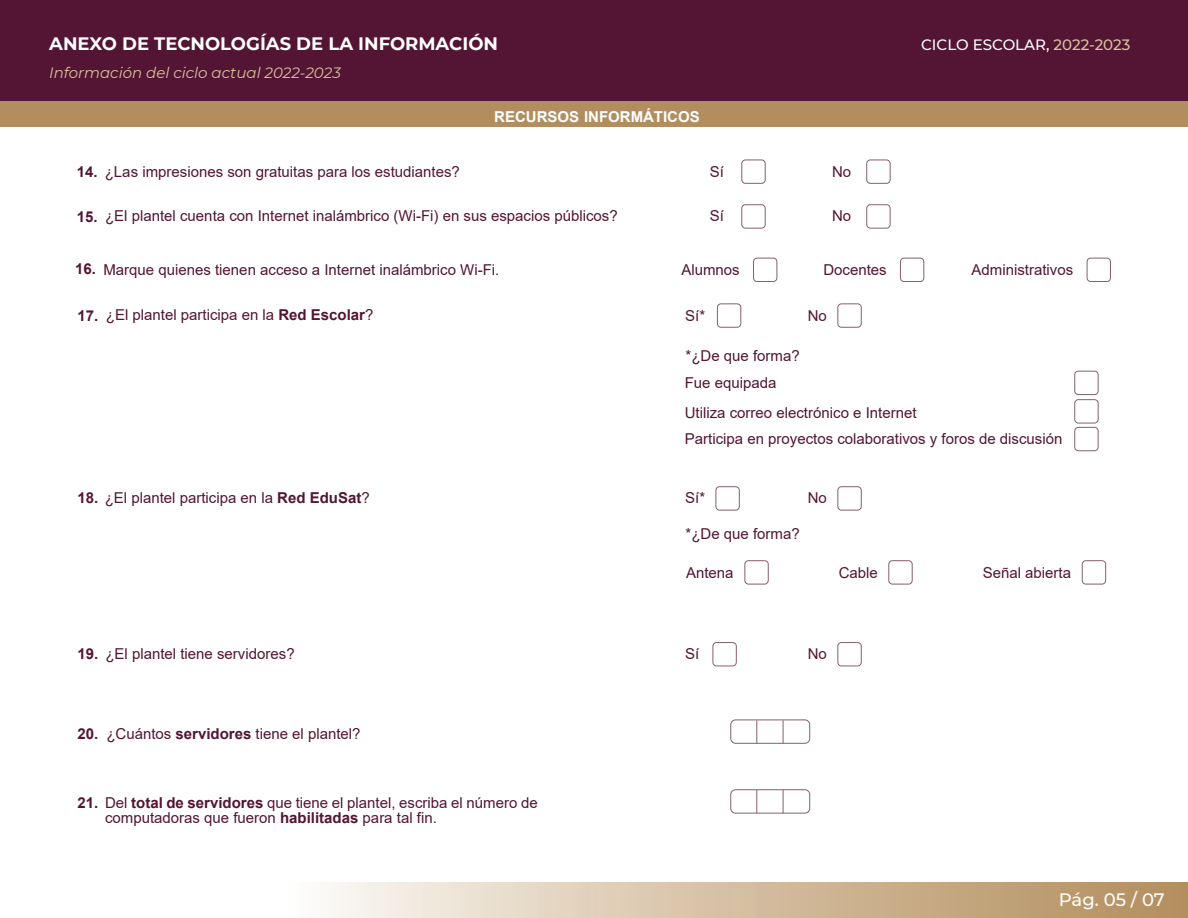
<style>
.page{position:relative;width:1188px;height:918px;background:#fff}
.page>*{position:absolute;margin:0;border:0;box-sizing:border-box;transform-origin:0 0}
.t1{font:700 18px "Montserrat";color:#fff}
.t2{font:500 18px "Montserrat";letter-spacing:-.005em;color:#fff}
.t3{font:15px/26.4px "Arial";color:#531533}
.t4{font:italic 15px "Montserrat";color:#d7c29d}
.t5{font:500 15px "Montserrat";color:#fff}
.t6{font:700 15px "Arial";color:#fff}
.t7{font:700 15px "Arial";color:#531533}
.s1{color:#d7c29d}
.s2{font-weight:700}
</style>
<div class="page">
<div style="left:866px;top:160px;width:25px;height:24px;border:1px solid #875e6c;border-radius:4px"></div>
<div style="left:741px;top:160px;width:25px;height:24px;border:1px solid #875e6c;border-radius:4px"></div>
<div style="left:866px;top:204px;width:25px;height:25px;border:1px solid #875e6c;border-radius:4px"></div>
<div style="left:741px;top:204px;width:25px;height:25px;border:1px solid #875e6c;border-radius:4px"></div>
<div style="left:900px;top:258px;width:24px;height:24px;border:1px solid #875e6c;border-radius:4px"></div>
<div style="left:753px;top:258px;width:24px;height:24px;border:1px solid #875e6c;border-radius:4px"></div>
<div style="left:1087px;top:258px;width:24px;height:24px;border:1px solid #875e6c;border-radius:4px"></div>
<div style="left:1074px;top:371px;width:25px;height:24px;border:1px solid #875e6c;border-radius:4px"></div>
<div style="left:1074px;top:399px;width:25px;height:24px;border:1px solid #875e6c;border-radius:4px"></div>
<div style="left:1074px;top:427px;width:25px;height:24px;border:1px solid #875e6c;border-radius:4px"></div>
<div style="left:837px;top:303px;width:25px;height:25px;border:1px solid #875e6c;border-radius:4px"></div>
<div style="left:717px;top:303px;width:24px;height:25px;border:1px solid #875e6c;border-radius:4px"></div>
<div style="left:744px;top:560px;width:25px;height:24px;border:1px solid #875e6c;border-radius:4px"></div>
<div style="left:888px;top:560px;width:25px;height:24px;border:1px solid #875e6c;border-radius:4px"></div>
<div style="left:1082px;top:560px;width:24px;height:24px;border:1px solid #875e6c;border-radius:4px"></div>
<div style="left:837px;top:486px;width:25px;height:24px;border:1px solid #875e6c;border-radius:4px"></div>
<div style="left:716px;top:486px;width:24px;height:24px;border:1px solid #875e6c;border-radius:4px"></div>
<div style="left:837px;top:642px;width:25px;height:24px;border:1px solid #875e6c;border-radius:4px"></div>
<div style="left:713px;top:642px;width:24px;height:24px;border:1px solid #875e6c;border-radius:4px"></div>
<div style="left:730px;top:720px;width:80px;height:24px;border:1px solid #875e6c;border-radius:5px"></div>
<div style="left:730px;top:789px;width:80px;height:25px;border:1px solid #875e6c;border-radius:5px"></div>
<div style="left:0;top:100px;width:1188px;height:27px;background:#b28e5e"></div>
<div style="left:285px;top:882px;width:903px;height:36px;background:linear-gradient(to right,#fcf9f5,#b18a57)"></div>
<div style="left:0;top:0;width:1188px;height:100px;background:#531533"></div>
<svg style="left:783px;top:720px;width:1px;height:23px"></svg>
<svg style="left:756px;top:720px;width:1px;height:23px"></svg>
<svg style="left:783px;top:790px;width:1px;height:23px"></svg>
<svg style="left:756px;top:790px;width:1px;height:23px"></svg>
<p class="t1" style="left:49px;top:30px;width:450px">ANEXO DE TECNOLOGÍAS DE LA INFORMACIÓN</p>
<p class="t4" style="left:49px;top:63px;width:293px">Información del ciclo actual 2022-2023</p>
<p class="t6" style="left:494px;top:106px;width:207px">RECURSOS INFORMÁTICOS</p>
<p class="t5" style="left:921px;top:34px;width:211px">CICLO ESCOLAR, <span class="s1">2022-2023</span></p>
<p class="t3" style="left:105px;top:158px;width:357px">¿Las impresiones son gratuitas para los estudiantes?</p>
<p class="t3" style="left:710px;top:158px;width:16px">Sí</p>
<p class="t3" style="left:832px;top:158px;width:21px">No</p>
<p class="t3" style="left:105px;top:203px;width:514px">¿El plantel cuenta con Internet inalámbrico (Wi-Fi) en sus espacios públicos?</p>
<p class="t3" style="left:710px;top:203px;width:16px">Sí</p>
<p class="t3" style="left:832px;top:203px;width:21px">No</p>
<p class="t3" style="left:103px;top:256px;width:397px">Marque quienes tienen acceso a Internet inalámbrico Wi-Fi.</p>
<p class="t3" style="left:681px;top:256px;width:60px">Alumnos</p>
<p class="t3" style="left:823px;top:256px;width:65px">Docentes</p>
<p class="t3" style="left:972px;top:256px;width:103px">Administrativos</p>
<p class="t3" style="left:106px;top:302px;width:269px">¿El plantel participa en la <span class="s2">Red Escolar</span>?</p>
<p class="t3" style="left:685px;top:343px;width:116px">*¿De que forma?<br>Fue equipada</p>
<p class="t3" style="left:685px;top:399px;width:379px">Utiliza correo electrónico e Internet<br>Participa en proyectos colaborativos y foros de discusión</p>
<p class="t7" style="left:77px;top:161px;width:22px">14.</p>
<p class="t7" style="left:77px;top:206px;width:22px">15.</p>
<p class="t7" style="left:75px;top:259px;width:22px">16.</p>
<p class="t7" style="left:77px;top:305px;width:22px">17.</p>
<p class="t3" style="left:685px;top:302px;width:22px">Sí*</p>
<p class="t3" style="left:808px;top:302px;width:21px">No</p>
<p class="t3" style="left:77px;top:485px;width:294px"><span class="s2">18.</span> ¿El plantel participa en la <span class="s2">Red EduSat</span>?</p>
<p class="t3" style="left:685px;top:485px;width:22px">Sí*</p>
<p class="t3" style="left:808px;top:485px;width:21px">No</p>
<p class="t3" style="left:686px;top:520px;width:116px">*¿De que forma?</p>
<p class="t3" style="left:686px;top:559px;width:49px">Antena</p>
<p class="t3" style="left:839px;top:559px;width:41px">Cable</p>
<p class="t3" style="left:983px;top:559px;width:90px">Señal abierta</p>
<p class="t3" style="left:77px;top:641px;width:219px"><span class="s2">19.</span> ¿El plantel tiene servidores?</p>
<p class="t3" style="left:685px;top:641px;width:16px">Sí</p>
<p class="t3" style="left:808px;top:641px;width:21px">No</p>
<p class="t3" style="left:77px;top:721px;width:285px"><span class="s2">20.</span> ¿Cuántos <span class="s2">servidores</span> tiene el plantel?</p>
<p class="t7" style="left:77px;top:792px;width:22px">21.</p>
<p class="t3" style="left:105px;top:795px;width:434px;line-height:15px">Del <span class="s2">total de servidores</span> que tiene el plantel, escriba el número de computadoras que fueron <span class="s2">habilitadas</span> para tal fin.</p>
<p class="t2" style="left:1059px;top:887px;width:107px">Pág. 05 / 07</p>
</div>
